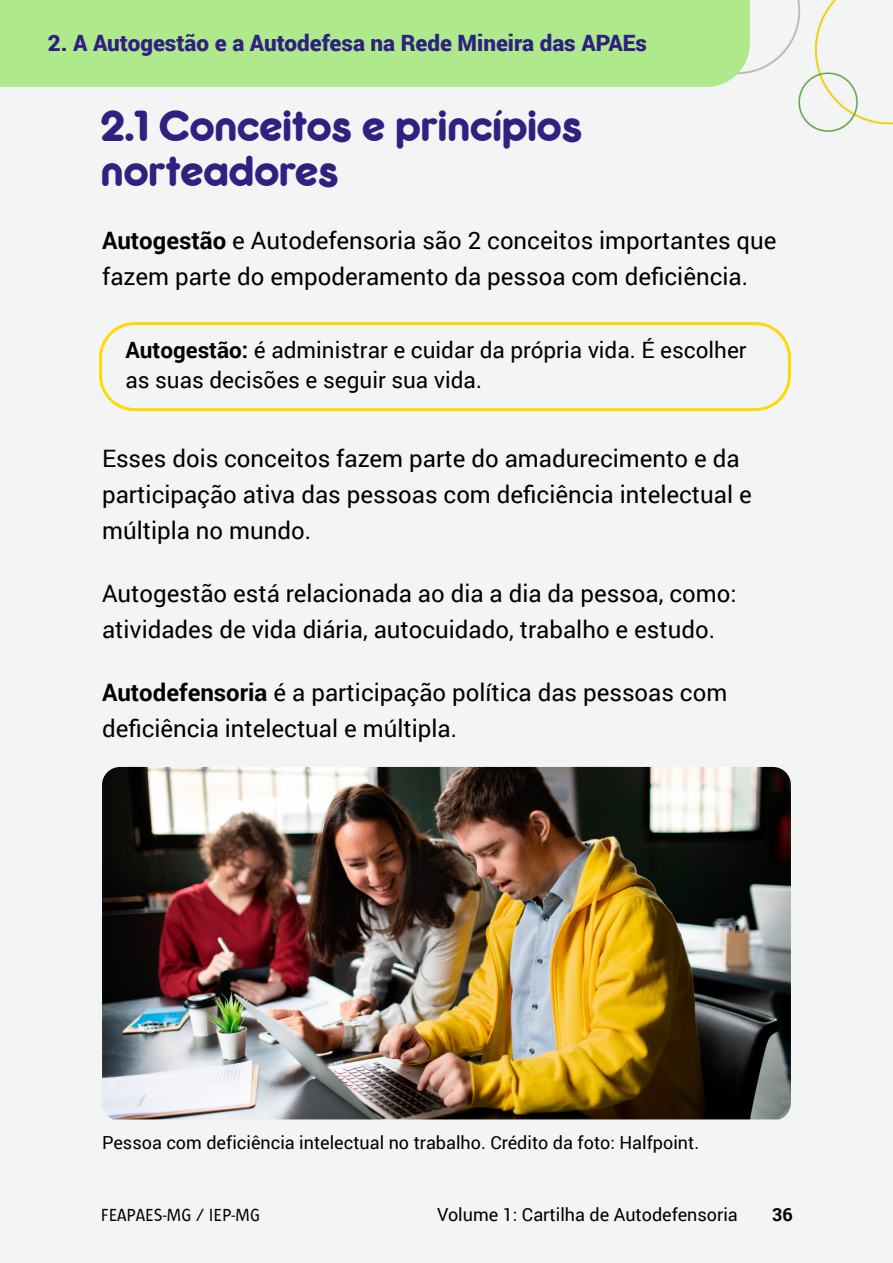
<style>
.page{position:relative;width:893px;height:1263px;background:#f3f4f4}
.page>*{position:absolute;margin:0;border:0;box-sizing:border-box;transform-origin:0 0}
.Titulo_2{font:40.5px/45px "Rocko Ultra FLF";color:#302180}
.Parágrafo_-_Destaque{font:24px/36px "Roboto";color:#000}
.Explicação{font:22.5px/30px "Roboto";color:#000}
.t1{font:900 22.5px "Roboto";color:#302180}
.Legenda_de_foto{font:18px "Roboto";color:#000}
.t2{font:18px "Sun Sans";color:#000}
.t3{font:700 18px "Roboto";color:#000}
.s1{font-weight:700}
</style>
<div class="page">
<img style="left:750px;top:0;width:143px;height:132px">
<div style="left:0;top:0;width:750px;height:87px;background:#aee98c"></div>
<div style="left:99px;top:322px;width:692px;height:89px;border:3px solid #ffda00;border-radius:34px"></div>
<img style="left:102px;top:767px;width:689px;height:352px">
<p class="t1" style="left:48px;top:27px;width:601px">2. A Autogestão e a Autodefesa na Rede Mineira das APAEs</p>
<h2 class="Titulo_2" style="left:101px;top:104px;width:483px">2.1 Conceitos e princípios norteadores</h2>
<p class="Parágrafo_-_Destaque" style="left:102px;top:222px;width:676px"><span class="s1">Autogestão</span> e Autodefensoria são 2 conceitos importantes que fazem parte do empoderamento da pessoa com deficiência.</p>
<p class="Explicação" style="left:125px;top:334px;width:623px"><span class="s1">Autogestão:</span> é administrar e cuidar da própria vida. É escolher as suas decisões e seguir sua vida.</p>
<p class="Parágrafo_-_Destaque" style="left:102px;top:440px;width:651px">Esses dois conceitos fazem parte do amadurecimento e da participação ativa das pessoas com deficiência intelectual e múltipla no mundo.</p>
<p class="Parágrafo_-_Destaque" style="left:102px;top:575px;width:636px">Autogestão está relacionada ao dia a dia da pessoa, como: atividades de vida diária, autocuidado, trabalho e estudo.</p>
<p class="Parágrafo_-_Destaque" style="left:102px;top:674px;width:627px"><span class="s1">Autodefensoria</span> é a participação política das pessoas com deficiência intelectual e múltipla.</p>
<p class="Legenda_de_foto" style="left:102px;top:1130px;width:599px">Pessoa com deficiência intelectual no trabalho. Crédito da foto: Halfpoint.</p>
<p class="t2" style="left:101px;top:1206px;width:161px">FEAPAES-MG / IEP-MG</p>
<p class="Legenda_de_foto" style="left:437px;top:1202px;width:302px">Volume 1: Cartilha de Autodefensoria</p>
<p class="t3" style="left:772px;top:1202px;width:22px">36</p>
</div>
